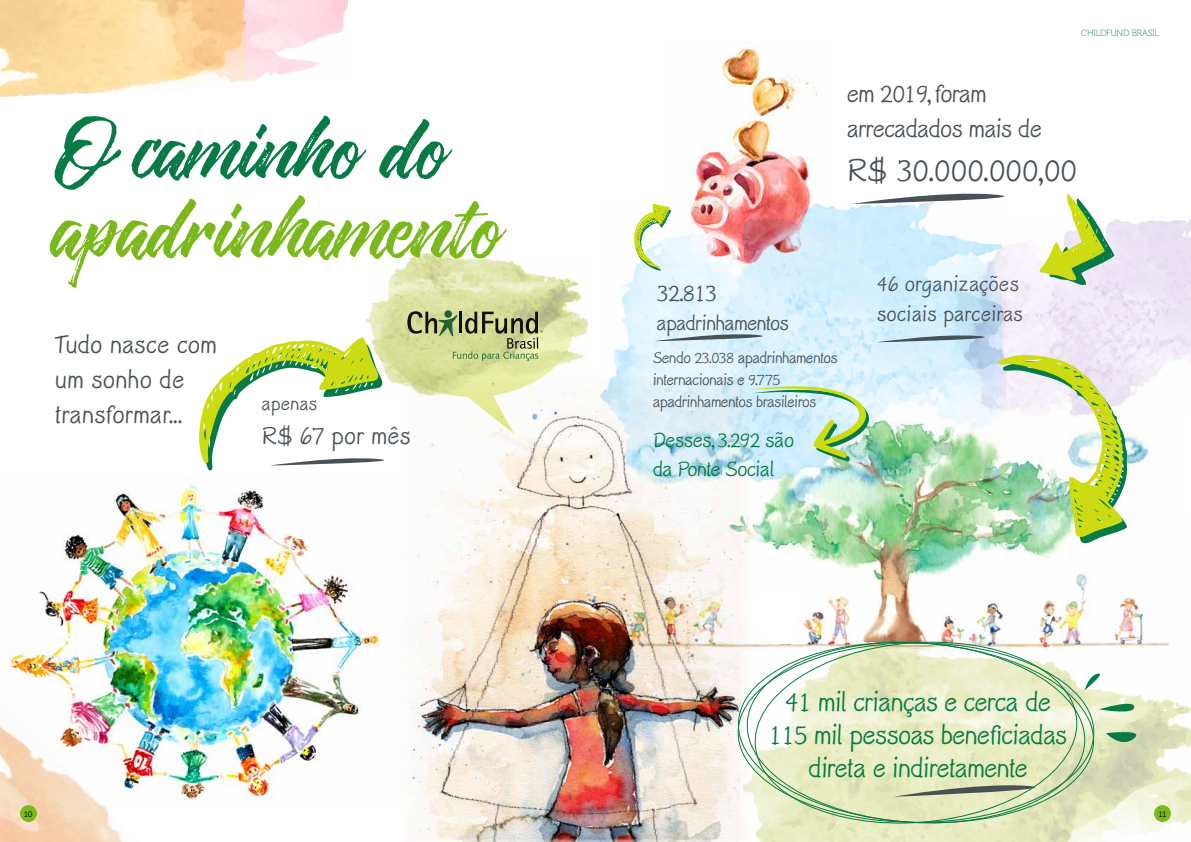
<style>
.page{position:relative;width:1191px;height:842px;background:#fff}
.page>*{position:absolute;margin:0;border:0;box-sizing:border-box;transform-origin:0 0}
.t1{font:94.4px "Twilight Script";color:#7ab81c}
.t2{font:94.4px "Twilight Script";color:#087a45}
.t3{font:36.8px "Delve Hand";color:#485156}
.t4{font:31.1px/33px "Delve Hand";letter-spacing:-.03em;color:#087a45;text-align:center}
.t5{font:29.1px/35px "Delve Hand";color:#485156}
.t6{font:28.8px/34.5px "Delve Hand";letter-spacing:-.035em;color:#485156}
.t7{font:28.2px "Delve Hand";color:#485156}
.t8{font:27px "Delve Hand";color:#485156}
.t9{font:24.4px/29.3px "Delve Hand";color:#485156}
.t10{font:23.9px/28.7px "Delve Hand";letter-spacing:-.03em;color:#087a45}
.t11{font:23.9px "Delve Hand";letter-spacing:-.03em;color:#485156}
.t12{font:21.9px "Delve Hand";color:#485156}
.t13{font:18px/21.6px "Delve Hand";letter-spacing:-.03em;color:#485156}
.t14{font:9px "Museo 100";letter-spacing:-.02em;color:#087a45}
.t15{font:8px "Museo 300";color:#000}
</style>
<div class="page">
<svg style="left:248px;top:0;width:97px;height:79px;fill:#ffe1e9"></svg>
<img style="left:755px;top:690px;width:436px;height:152px">
<svg style="left:0;top:0;width:246px;height:97px;background:#fbddab"></svg>
<img style="left:407px;top:253px;width:180px;height:107px">
<svg style="left:614px;top:207px;width:349px;height:192px;background:#dcf2fe"></svg>
<img style="left:667px;top:41px;width:167px;height:236px">
<img style="left:9px;top:476px;width:371px;height:323px">
<img style="left:405px;top:369px;width:346px;height:473px">
<img style="left:963px;top:219px;width:228px;height:180px">
<img style="left:0;top:669px;width:173px;height:173px">
<div style="left:20px;top:805px;width:17px;height:17px;background:#7ab81c;border-radius:50%"></div>
<div style="left:1154px;top:805px;width:16px;height:17px;background:#7ab81c;border-radius:50%"></div>
<img style="left:595px;top:399px;width:577px;height:250px">
<svg style="left:745px;top:586px;width:62px;height:51px"></svg>
<svg style="left:876px;top:333px;width:140px;height:9px"></svg>
<svg style="left:655px;top:332px;width:139px;height:9px"></svg>
<svg style="left:199px;top:262px;width:376px;height:210px"></svg>
<svg style="left:852px;top:193px;width:262px;height:93px"></svg>
<svg style="left:634px;top:204px;width:37px;height:67px"></svg>
<svg style="left:749px;top:376px;width:141px;height:86px;background:#c2e4d8"></svg>
<img style="left:997px;top:355px;width:130px;height:192px">
<svg style="left:1097px;top:673px;width:4px;height:17px"></svg>
<svg style="left:1099px;top:698px;width:35px;height:17px"></svg>
<svg style="left:735px;top:637px;width:362px;height:192px"></svg>
<svg style="left:743px;top:637px;width:345px;height:191px"></svg>
<svg style="left:751px;top:636px;width:329px;height:193px;background:#e1e7c5"></svg>
<svg style="left:1106px;top:728px;width:40px;height:21px"></svg>
<h1 class="t2" style="left:55px;top:98px;width:395px">O caminho do</h1>
<h1 class="t1" style="left:55px;top:177px;width:449px">apadrinhamento</h1>
<h3 class="t5" style="left:55px;top:328px;width:164px">Tudo nasce com um sonho de transformar...</h3>
<p class="t12" style="left:261px;top:393px;width:57px">apenas</p>
<h3 class="t7" style="left:261px;top:422px;width:151px">R$ 67 por mês</h3>
<p class="t14" style="left:1081px;top:28px;width:80px">CHILDFUND BRASIL</p>
<h3 class="t6" style="left:847px;top:78px;width:196px">em 2019, foram arrecadados mais de</h3>
<h2 class="t3" style="left:847px;top:153px;width:232px">R$ 30.000.000,00</h2>
<h3 class="t8" style="left:656px;top:280px;width:62px">32.813</h3>
<h3 class="t11" style="left:656px;top:311px;width:134px">apadrinhamentos</h3>
<p class="t13" style="left:652px;top:348px;width:187px">Sendo 23.038 apadrinhamentos internacionais e 9.775 apadrinhamentos brasileiros</p>
<h3 class="t10" style="left:652px;top:427px;width:143px">Desses, 3.292 são da Ponte Social</h3>
<h3 class="t9" style="left:876px;top:271px;width:148px">46 organizações sociais parceiras</h3>
<h3 class="t4" style="left:768px;top:687px;width:300px">41 mil crianças e cerca de<br>115 mil pessoas beneficiadas direta e indiretamente</h3>
<p class="t15" style="left:24px;top:809px;width:10px">10</p>
<p class="t15" style="left:1158px;top:809px;width:9px">11</p>
</div>
